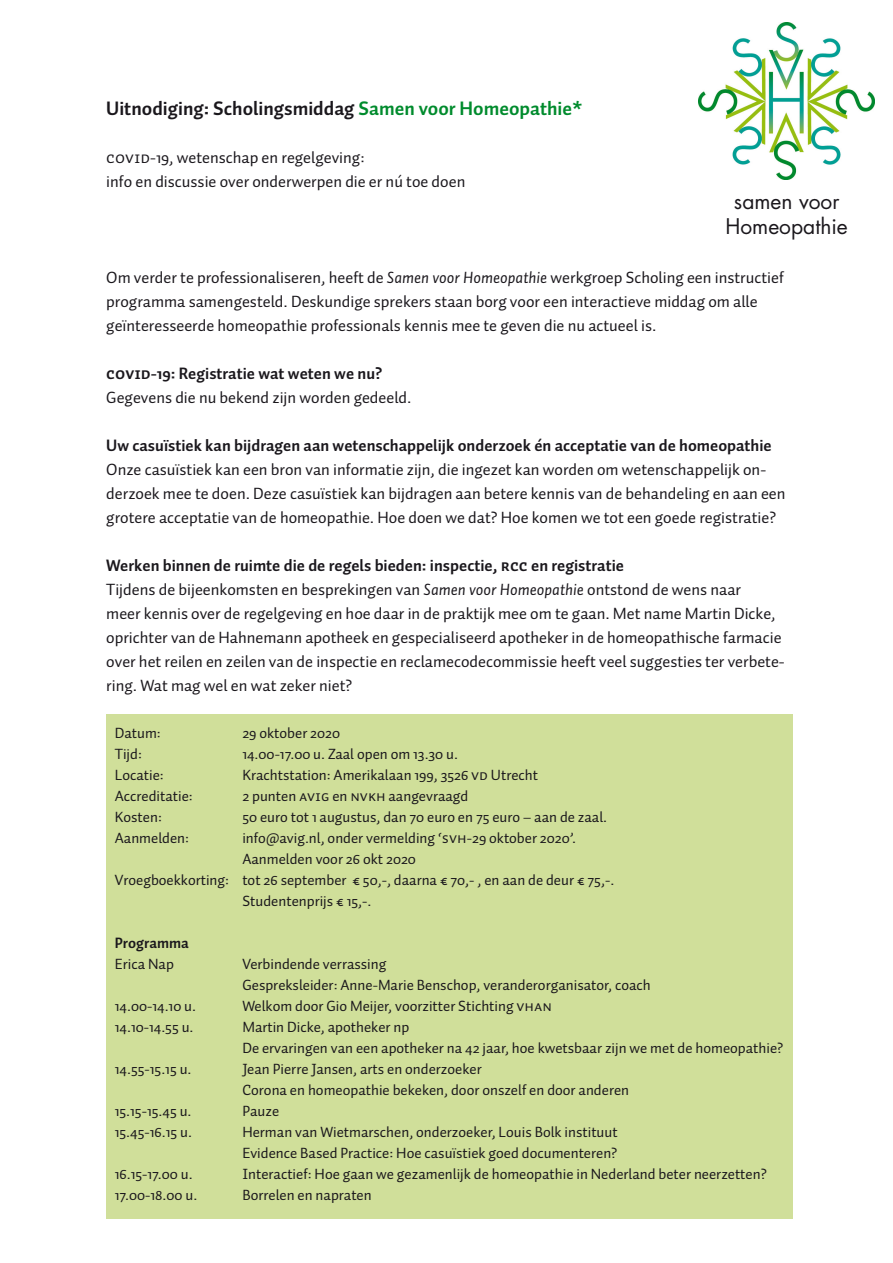
<style>
.page{position:relative;width:893px;height:1263px;background:#fff}
.page>*{position:absolute;margin:0;border:0;box-sizing:border-box;transform-origin:0 0}
.t1{font:21px/25.2px "Futura";color:#1a171c;text-align:center}
.A1{font:700 19.5px "Auto 1";color:#1a171c}
.A1-2{font:16.5px/24px "Auto 1";color:#1a171c}
.A1-3{font:700 16.5px "Auto 1";color:#1a171c}
.Programma{font:15px/21px "Auto 1";color:#1a171c}
.Programma-2{font:700 15px "Auto 1";color:#1a171c}
.s1{color:#008b2d}
.s2{font-family:"Auto 1 Regular Sm Cp"}
.s3{font-style:italic}
.s4{font-family:"Auto 1 Bold Sm Cp";font-weight:400}
</style>
<div class="page">
<img style="left:699px;top:23px;width:176px;height:157px">
<div style="left:106px;top:715px;width:686px;height:504px;background:#d0df9a"></div>
<p class="A1" style="left:106px;top:96px;width:478px">Uitnodiging: Scholingsmiddag <span class="s1">Samen voor Homeopathie*</span></p>
<p class="A1-2" style="left:106px;top:145px;width:361px"><span class="s2">Covid</span>-19, wetenschap en regelgeving:<br>info en discussie over onderwerpen die er nú toe doen</p>
<h1 class="t1" style="left:725px;top:189px;width:124px">samen voor<br>Homeopathie</h1>
<p class="A1-2" style="left:106px;top:265px;width:679px">Om verder te professionaliseren, heeft de <span class="s3">Samen voor Homeopathie</span> werkgroep Scholing een instructief programma samengesteld. Deskundige sprekers staan borg voor een interactieve middag om alle geïnteresseerde homeopathie professionals kennis mee te geven die nu actueel is.</p>
<p class="A1-3" style="left:106px;top:362px;width:277px"><span class="s4">Covid</span>-19: Registratie wat weten we nu?</p>
<p class="A1-2" style="left:106px;top:385px;width:307px">Gegevens die nu bekend zijn worden gedeeld.</p>
<p class="A1-3" style="left:106px;top:434px;width:667px">Uw casuïstiek kan bijdragen aan wetenschappelijk onderzoek én acceptatie van de homeopathie</p>
<p class="A1-2" style="left:106px;top:457px;width:681px">Onze casuïstiek kan een bron van informatie zijn, die ingezet kan worden om wetenschappelijk on&shy;derzoek mee te doen. Deze casuïstiek kan bijdragen aan betere kennis van de behandeling en aan een grotere acceptatie van de homeopathie. Hoe doen we dat? Hoe komen we tot een goede registratie?</p>
<p class="A1-3" style="left:106px;top:554px;width:519px">Werken binnen de ruimte die de regels bieden: inspectie, <span class="s4">RCC</span> en registratie</p>
<p class="A1-2" style="left:106px;top:577px;width:680px">Tijdens de bijeenkomsten en besprekingen van <span class="s3">Samen voor Homeopathie</span> ontstond de wens naar<br>meer kennis over de regelgeving en hoe daar in de praktijk mee om te gaan. Met name Martin Dicke, oprichter van de Hahnemann apotheek en gespecialiseerd apotheker in de homeopathische farmacie over het reilen en zeilen van de inspectie en reclamecodecommissie heeft veel suggesties ter verbete&shy;ring. Wat mag wel en wat zeker niet?</p>
<p class="Programma" style="left:115px;top:722px;width:48px">Datum:</p>
<p class="Programma" style="left:242px;top:722px;width:99px">29 oktober 2020</p>
<p class="Programma" style="left:115px;top:743px;width:29px">Tijd:</p>
<p class="Programma" style="left:242px;top:743px;width:217px">14.00-17.00 u. Zaal open om 13.30 u.</p>
<p class="Programma" style="left:115px;top:764px;width:51px">Locatie:</p>
<p class="Programma" style="left:242px;top:764px;width:297px">Krachtstation: Amerikalaan 199, 3526 <span class="s2">VD</span> Utrecht</p>
<p class="Programma" style="left:115px;top:785px;width:80px">Accreditatie:</p>
<p class="Programma" style="left:242px;top:785px;width:228px">2 punten <span class="s2">AVIG</span> en <span class="s2">NVKH</span> aangevraagd</p>
<p class="Programma" style="left:115px;top:806px;width:49px">Kosten:</p>
<p class="Programma" style="left:242px;top:806px;width:366px">50 euro tot 1 augustus, dan 70 euro en 75 euro – aan de zaal.</p>
<p class="Programma" style="left:115px;top:827px;width:76px">Aanmelden:</p>
<p class="Programma" style="left:242px;top:827px;width:335px">info@avig.nl, onder vermelding ‘<span class="s2">SVH</span>-29 oktober 2020’.<br>Aanmelden voor 26 okt 2020</p>
<p class="Programma" style="left:242px;top:869px;width:373px;text-indent:-128px">Vroegboekkorting: tot 26 september € 50,-, daarna € 70,- , en aan de deur € 75,-.<br>Studentenprijs € 15,-.</p>
<p class="Programma-2" style="left:115px;top:933px;width:75px">Programma</p>
<p class="Programma" style="left:115px;top:953px;width:61px">Erica Nap</p>
<p class="Programma" style="left:242px;top:953px;width:146px">Verbindende verrassing</p>
<p class="Programma" style="left:242px;top:974px;width:410px">Gespreksleider: Anne-Marie Benschop, veranderorganisator, coach</p>
<p class="Programma" style="left:115px;top:995px;width:83px">14.00-14.10 u.</p>
<p class="Programma" style="left:242px;top:995px;width:311px">Welkom door Gio Meijer, voorzitter Stichting <span class="s2">VHAN</span></p>
<p class="Programma" style="left:115px;top:1016px;width:80px">14.10-14.55 u.</p>
<p class="Programma" style="left:242px;top:1016px;width:542px">Martin Dicke, apotheker np<br>De ervaringen van een apotheker na 42 jaar, hoe kwetsbaar zijn we met de homeopathie?</p>
<p class="Programma" style="left:115px;top:1058px;width:78px">14.55-15.15 u.</p>
<p class="Programma" style="left:242px;top:1058px;width:388px">Jean Pierre Jansen, arts en onderzoeker<br>Corona en homeopathie bekeken, door onszelf en door anderen</p>
<p class="Programma" style="left:115px;top:1100px;width:78px">15.15-15.45 u.</p>
<p class="Programma" style="left:242px;top:1100px;width:38px">Pauze</p>
<p class="Programma" style="left:115px;top:1121px;width:79px">15.45-16.15 u.</p>
<p class="Programma" style="left:242px;top:1121px;width:377px">Herman van Wietmarschen, onderzoeker, Louis Bolk instituut<br>Evidence Based Practice: Hoe casuïstiek goed documenteren?</p>
<p class="Programma" style="left:115px;top:1163px;width:79px">16.15-17.00 u.</p>
<p class="Programma" style="left:242px;top:1163px;width:526px">Interactief: Hoe gaan we gezamenlijk de homeopathie in Nederland beter neerzetten?</p>
<p class="Programma" style="left:115px;top:1184px;width:84px">17.00-18.00 u.</p>
<p class="Programma" style="left:242px;top:1184px;width:131px">Borrelen en napraten</p>
</div>
